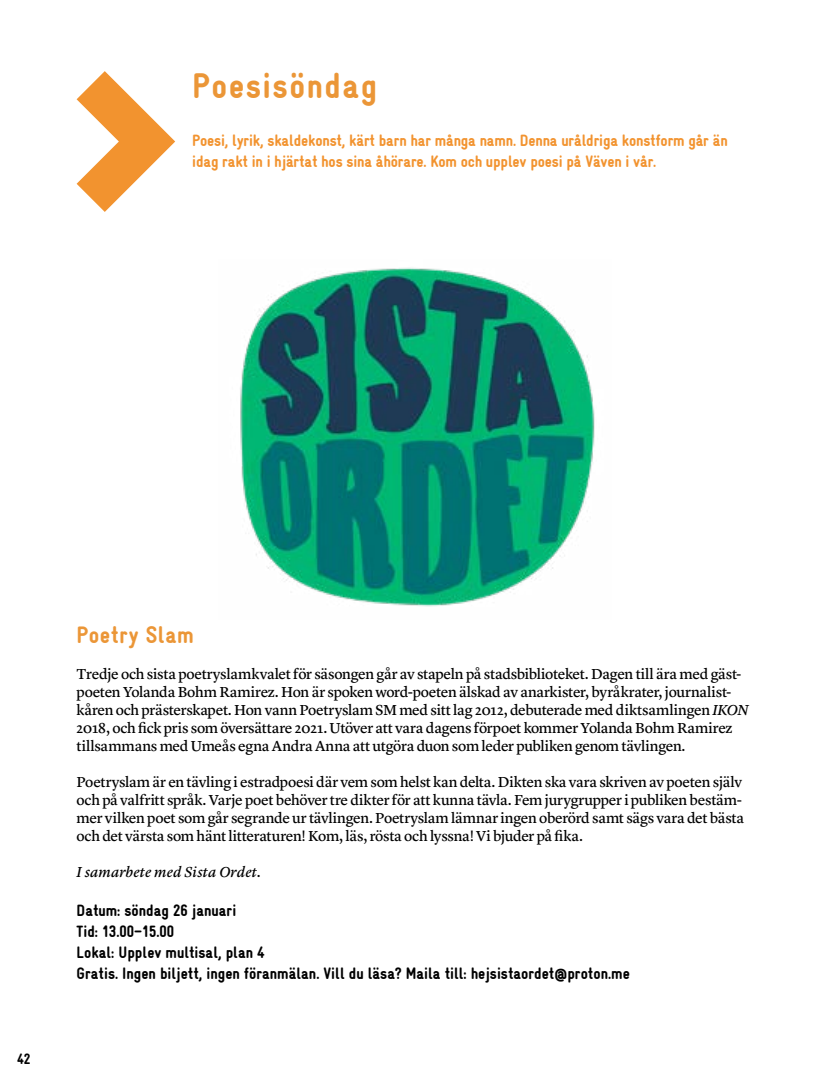
<style>
.page{position:relative;width:830px;height:1085px;background:#fff}
.page>*{position:absolute;margin:0;border:0;box-sizing:border-box;transform-origin:0 0}
.H2_Rubrik_-_vänster{font:900 36px "Gravur Condensed";letter-spacing:.04em;color:#eb9637}
.H3_Mellanrubrik{font:900 24px "Gravur Condensed";letter-spacing:.025em;color:#eb9637}
.Ingress{font:900 16.5px "Gravur Condensed";color:#000}
.Ingress-2{font:900 16.5px "Gravur Condensed";letter-spacing:-.01em;color:#f2932f}
.Bröd{font:15px/18px "Lyon Text Regular No.2";letter-spacing:-.02em;color:#000}
.Bröd-2{font:italic 15px "Lyon Text Regular No.2";letter-spacing:.005em;color:#000}
.t1{font:900 15px "Gravur Condensed";color:#000}
.s1{font-style:italic}
</style>
<div class="page">
<svg style="left:77px;top:71px;width:98px;height:141px"></svg>
<img style="left:240px;top:267px;width:355px;height:340px">
<h2 class="H2_Rubrik_-_vänster" style="left:192px;top:66px;width:186px">Poesisöndag</h2>
<p class="Ingress-2" style="left:192px;top:131px;width:536px">Poesi, lyrik, skaldekonst, kärt barn har många namn. Denna uråldriga konstform går än</p>
<p class="Ingress-2" style="left:192px;top:152px;width:465px">idag rakt in i hjärtat hos sina åhörare. Kom och upplev poesi på Väven i vår.</p>
<p class="t1" style="left:17px;top:1050px;width:15px">42</p>
<h3 class="H3_Mellanrubrik" style="left:77px;top:621px;width:119px">Poetry Slam</h3>
<p class="Bröd" style="left:77px;top:663px;width:673px">Tredje och sista poetryslamkvalet för säsongen går av stapeln på stadsbiblioteket. Dagen till ära med gäst&shy;poeten Yolanda Bohm Ramirez. Hon är spoken word-poeten älskad av anarkister, byråkrater, journalist&shy;kåren och prästerskapet. Hon vann Poetryslam SM med sitt lag 2012, debuterade med diktsamlingen <span class="s1">IKON </span>2018, och fick pris som översättare 2021. Utöver att vara dagens förpoet kommer Yolanda Bohm Ramirez tillsammans med Umeås egna Andra Anna att utgöra duon som leder publiken genom tävlingen.</p>
<p class="Bröd" style="left:77px;top:771px;width:668px">Poetryslam är en tävling i estradpoesi där vem som helst kan delta. Dikten ska vara skriven av poeten själv och på valfritt språk. Varje poet behöver tre dikter för att kunna tävla. Fem jurygrupper i publiken bestäm&shy;mer vilken poet som går segrande ur tävlingen. Poetryslam lämnar ingen oberörd samt sägs vara det bästa och det värsta som hänt litteraturen! Kom, läs, rösta och lyssna! Vi bjuder på fika.</p>
<p class="Bröd-2" style="left:77px;top:860px;width:186px">I samarbete med Sista Ordet.</p>
<p class="Ingress" style="left:77px;top:901px;width:161px">Datum: söndag 26 januari</p>
<p class="Ingress" style="left:77px;top:922px;width:99px">Tid: 13.00–15.00</p>
<p class="Ingress" style="left:77px;top:943px;width:190px">Lokal: Upplev multisal, plan 4</p>
<p class="Ingress" style="left:77px;top:964px;width:554px">Gratis. Ingen biljett, ingen föranmälan. Vill du läsa? Maila till: hejsistaordet@proton.me</p>
</div>
